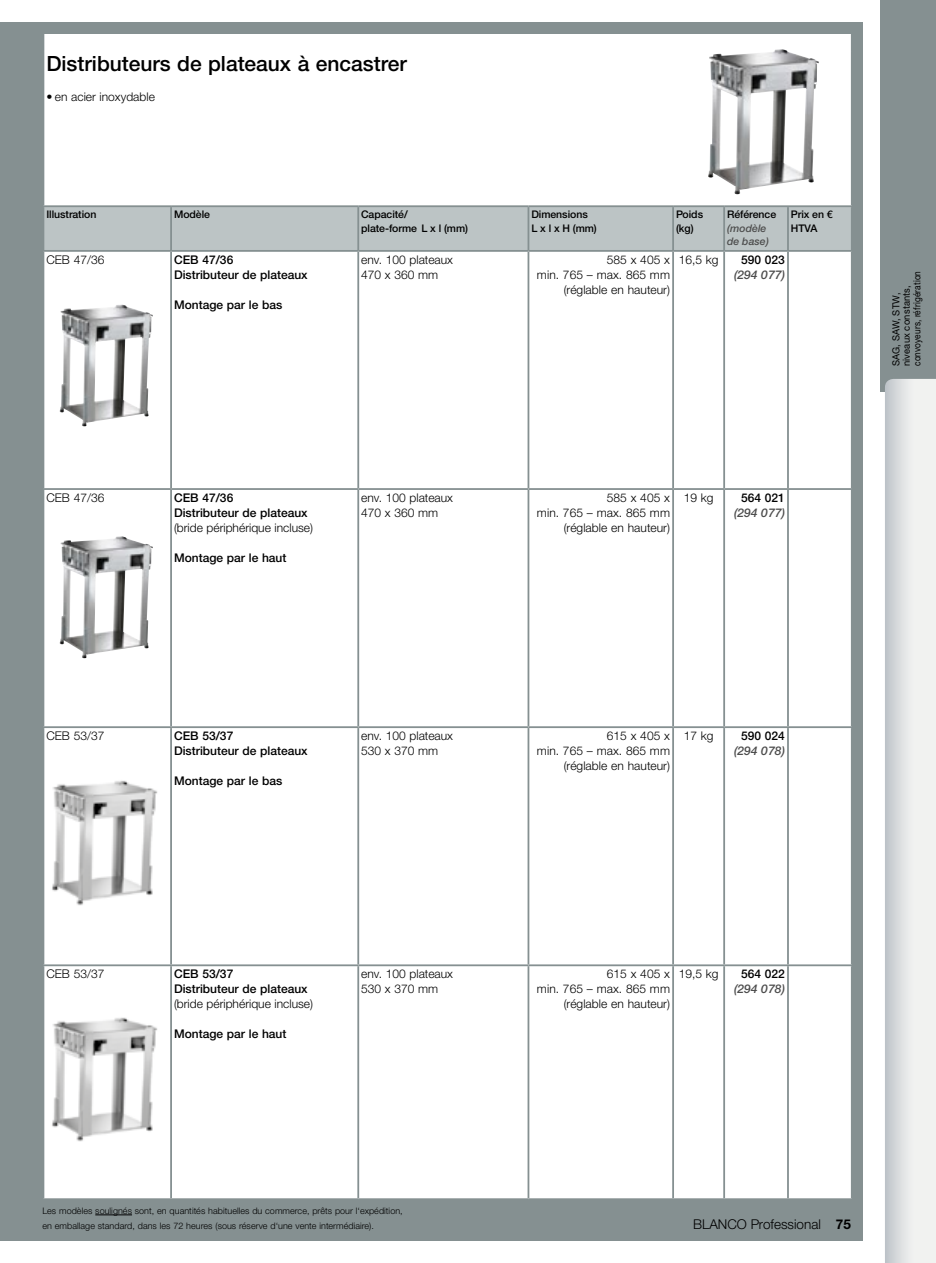
<style>
.page{position:relative;width:936px;height:1263px;background:#fff}
.page>*{position:absolute;margin:0;border:0;box-sizing:border-box;transform-origin:0 0}
.t1{font:500 21px "Helvetica Neue LTW1 G";color:#000}
.t2{font:300 13.5px "Helvetica Neue LTW1 G";color:#000}
.t3{font:300 12px/15px "Helvetica Neue LTW1 G";color:#000}
.t4{font:500 12px/15px "Helvetica Neue LTW1 G";color:#000}
.t5{font:italic 500 12px "Helvetica Neue LTW1 G";color:#4d4d4d}
.t6{font:500 10.5px/13.5px "Helvetica Neue LTW1 G";letter-spacing:-.005em;color:#000}
.t7{font:italic 500 10.5px/13.5px "Helvetica Neue LTW1 G";color:#4d4d4d}
.t8{font:9.75px/10.5px "Helvetica Neue LTW1 G";letter-spacing:.02em;color:#000;scale:.96 1}
.t9{font:300 9px/15px "Helvetica Neue LTW1 G";letter-spacing:.005em;color:#000}
.s1{font-weight:700}
</style>
<div class="page">
<div style="left:0;top:0;width:935px;height:1263px;background:#859091"></div>
<div style="left:43px;top:34px;width:808px;height:179px;background:#fff"></div>
<hr style="left:43px;top:34px;width:1px;height:179px;background:#859091">
<hr style="left:850px;top:34px;width:2px;height:179px;background:#859091">
<div style="left:44px;top:51px;width:806px;height:1147px;background:#fff"></div>
<div style="left:44px;top:207px;width:806px;height:43px;background:#bcc4c5"></div>
<hr style="left:43px;top:205px;width:128px;height:2px;background:#859091">
<hr style="left:171px;top:205px;width:187px;height:2px;background:#859091">
<hr style="left:170px;top:207px;width:2px;height:43px;background:#859091">
<hr style="left:358px;top:205px;width:170px;height:2px;background:#859091">
<hr style="left:357px;top:207px;width:2px;height:43px;background:#859091">
<hr style="left:528px;top:205px;width:145px;height:2px;background:#859091">
<hr style="left:527px;top:207px;width:2px;height:43px;background:#859091">
<hr style="left:673px;top:205px;width:51px;height:2px;background:#859091">
<hr style="left:672px;top:207px;width:2px;height:43px;background:#859091">
<hr style="left:724px;top:205px;width:64px;height:2px;background:#859091">
<hr style="left:723px;top:207px;width:2px;height:43px;background:#859091">
<hr style="left:788px;top:205px;width:64px;height:2px;background:#859091">
<hr style="left:787px;top:207px;width:1px;height:43px;background:#859091">
<hr style="left:43px;top:250px;width:128px;height:2px;background:#859091">
<hr style="left:171px;top:250px;width:187px;height:2px;background:#859091">
<hr style="left:170px;top:252px;width:2px;height:236px;background:#859091">
<hr style="left:358px;top:250px;width:170px;height:2px;background:#859091">
<hr style="left:357px;top:252px;width:2px;height:236px;background:#859091">
<hr style="left:528px;top:250px;width:145px;height:2px;background:#859091">
<hr style="left:527px;top:252px;width:2px;height:236px;background:#859091">
<hr style="left:673px;top:250px;width:51px;height:2px;background:#859091">
<hr style="left:672px;top:252px;width:2px;height:236px;background:#859091">
<hr style="left:724px;top:250px;width:64px;height:2px;background:#859091">
<hr style="left:723px;top:252px;width:2px;height:236px;background:#859091">
<hr style="left:788px;top:250px;width:64px;height:2px;background:#859091">
<hr style="left:787px;top:252px;width:1px;height:236px;background:#859091">
<hr style="left:43px;top:488px;width:128px;height:2px;background:#859091">
<hr style="left:171px;top:488px;width:187px;height:2px;background:#859091">
<hr style="left:170px;top:490px;width:2px;height:236px;background:#859091">
<hr style="left:358px;top:488px;width:170px;height:2px;background:#859091">
<hr style="left:357px;top:490px;width:2px;height:236px;background:#859091">
<hr style="left:528px;top:488px;width:145px;height:2px;background:#859091">
<hr style="left:527px;top:490px;width:2px;height:236px;background:#859091">
<hr style="left:673px;top:488px;width:51px;height:2px;background:#859091">
<hr style="left:672px;top:490px;width:2px;height:236px;background:#859091">
<hr style="left:724px;top:488px;width:64px;height:2px;background:#859091">
<hr style="left:723px;top:490px;width:2px;height:236px;background:#859091">
<hr style="left:788px;top:488px;width:64px;height:2px;background:#859091">
<hr style="left:787px;top:490px;width:1px;height:236px;background:#859091">
<hr style="left:43px;top:726px;width:128px;height:2px;background:#859091">
<hr style="left:171px;top:726px;width:187px;height:2px;background:#859091">
<hr style="left:170px;top:728px;width:2px;height:236px;background:#859091">
<hr style="left:358px;top:726px;width:170px;height:2px;background:#859091">
<hr style="left:357px;top:728px;width:2px;height:236px;background:#859091">
<hr style="left:528px;top:726px;width:145px;height:2px;background:#859091">
<hr style="left:527px;top:728px;width:2px;height:236px;background:#859091">
<hr style="left:673px;top:726px;width:51px;height:2px;background:#859091">
<hr style="left:672px;top:728px;width:2px;height:236px;background:#859091">
<hr style="left:724px;top:726px;width:64px;height:2px;background:#859091">
<hr style="left:723px;top:728px;width:2px;height:236px;background:#859091">
<hr style="left:788px;top:726px;width:64px;height:2px;background:#859091">
<hr style="left:787px;top:728px;width:1px;height:236px;background:#859091">
<hr style="left:43px;top:964px;width:128px;height:2px;background:#859091">
<hr style="left:171px;top:964px;width:187px;height:2px;background:#859091">
<hr style="left:170px;top:966px;width:2px;height:232px;background:#859091">
<hr style="left:358px;top:964px;width:170px;height:2px;background:#859091">
<hr style="left:357px;top:966px;width:2px;height:232px;background:#859091">
<hr style="left:528px;top:964px;width:145px;height:2px;background:#859091">
<hr style="left:527px;top:966px;width:2px;height:232px;background:#859091">
<hr style="left:673px;top:964px;width:51px;height:2px;background:#859091">
<hr style="left:672px;top:966px;width:2px;height:232px;background:#859091">
<hr style="left:724px;top:964px;width:64px;height:2px;background:#859091">
<hr style="left:723px;top:966px;width:2px;height:232px;background:#859091">
<hr style="left:788px;top:964px;width:64px;height:2px;background:#859091">
<hr style="left:787px;top:966px;width:1px;height:232px;background:#859091">
<div style="left:46px;top:287px;width:120px;height:151px;background:#fff"></div>
<img style="left:60px;top:304px;width:93px;height:122px">
<div style="left:46px;top:519px;width:120px;height:151px;background:#fff"></div>
<img style="left:60px;top:536px;width:93px;height:122px">
<div style="left:46px;top:769px;width:122px;height:143px;background:#fff"></div>
<img style="left:52px;top:780px;width:106px;height:126px">
<div style="left:46px;top:1005px;width:122px;height:144px;background:#fff"></div>
<img style="left:52px;top:1017px;width:106px;height:125px">
<img style="left:708px;top:49px;width:111px;height:145px">
<div style="left:863px;top:0;width:21px;height:1263px;background:#fff"></div>
<div style="left:0;top:0;width:935px;height:21px;background:#fff"></div>
<div style="left:0;top:1242px;width:935px;height:21px;background:#fff"></div>
<div style="left:880px;top:0;width:55px;height:392px;background:#859091"></div>
<svg style="left:884px;top:379px;width:51px;height:884px;background:#e3e5e5"></svg>
<hr style="left:95px;top:1214px;width:37px;height:1px;background:#000">
<hr style="left:531px;top:294px;width:139px;height:2px;background:#fff">
<hr style="left:531px;top:533px;width:139px;height:1px;background:#fff">
<hr style="left:531px;top:771px;width:139px;height:1px;background:#fff">
<hr style="left:531px;top:1009px;width:139px;height:1px;background:#fff">
<h1 class="t1" style="left:46px;top:50px;width:362px">Distributeurs de plateaux à encastrer</h1>
<p class="t3" style="left:46px;top:89px;width:110px">• en acier inoxydable</p>
<p class="t6" style="left:46px;top:208px;width:51px">Illustration</p>
<p class="t6" style="left:174px;top:208px;width:37px">Modèle</p>
<p class="t6" style="left:361px;top:208px;width:108px">Capacité/<br>plate-forme L x l (mm)</p>
<p class="t6" style="left:531px;top:208px;width:67px">Dimensions<br>L x l x H (mm)</p>
<p class="t6" style="left:676px;top:208px;width:29px">Poids (kg)</p>
<p class="t6" style="left:727px;top:208px;width:51px">Référence</p>
<p class="t7" style="left:727px;top:221px;width:43px">(modèle de base)</p>
<p class="t6" style="left:790px;top:208px;width:43px">Prix en €<br>HTVA</p>
<p class="t3" style="left:46px;top:252px;width:59px">CEB 47/36</p>
<p class="t4" style="left:174px;top:252px;width:135px">CEB 47/36<br>Distributeur de plateaux</p>
<p class="t4" style="left:174px;top:297px;width:110px">Montage par le bas</p>
<p class="t3" style="left:361px;top:252px;width:93px">env. 100 plateaux<br>470 x 360 mm</p>
<p class="t3" style="left:537px;top:252px;width:134px;text-align:right">585 x 405 x<br>min. 765 – max. 865 mm (réglable en hauteur)</p>
<p class="t3" style="left:678px;top:252px;width:41px">16,5 kg</p>
<p class="t4" style="left:741px;top:252px;width:45px">590 023</p>
<p class="t5" style="left:734px;top:267px;width:52px">(294 077)</p>
<p class="t3" style="left:46px;top:490px;width:59px">CEB 47/36</p>
<p class="t4" style="left:174px;top:490px;width:135px">CEB 47/36<br>Distributeur de plateaux</p>
<p class="t3" style="left:174px;top:520px;width:140px">(bride périphérique incluse)</p>
<p class="t4" style="left:174px;top:550px;width:114px">Montage par le haut</p>
<p class="t3" style="left:361px;top:490px;width:93px">env. 100 plateaux<br>470 x 360 mm</p>
<p class="t3" style="left:537px;top:490px;width:134px;text-align:right">585 x 405 x<br>min. 765 – max. 865 mm (réglable en hauteur)</p>
<p class="t3" style="left:683px;top:490px;width:31px">19 kg</p>
<p class="t4" style="left:741px;top:490px;width:45px">564 021</p>
<p class="t5" style="left:734px;top:506px;width:52px">(294 077)</p>
<p class="t8" style="left:890px;top:366px;width:101px;rotate:-90deg">SAG, SAW, STW, niveaux constants, convoyeurs, réfrigération</p>
<p class="t3" style="left:46px;top:728px;width:59px">CEB 53/37</p>
<p class="t4" style="left:174px;top:728px;width:135px">CEB 53/37<br>Distributeur de plateaux</p>
<p class="t4" style="left:174px;top:773px;width:110px">Montage par le bas</p>
<p class="t3" style="left:361px;top:728px;width:93px">env. 100 plateaux<br>530 x 370 mm</p>
<p class="t3" style="left:537px;top:728px;width:134px;text-align:right">615 x 405 x<br>min. 765 – max. 865 mm (réglable en hauteur)</p>
<p class="t3" style="left:683px;top:728px;width:31px">17 kg</p>
<p class="t4" style="left:741px;top:728px;width:45px">590 024</p>
<p class="t5" style="left:734px;top:744px;width:52px">(294 078)</p>
<p class="t3" style="left:46px;top:966px;width:59px">CEB 53/37</p>
<p class="t4" style="left:174px;top:967px;width:135px">CEB 53/37<br>Distributeur de plateaux</p>
<p class="t3" style="left:174px;top:996px;width:140px">(bride périphérique incluse)</p>
<p class="t4" style="left:174px;top:1027px;width:114px">Montage par le haut</p>
<p class="t3" style="left:361px;top:966px;width:93px">env. 100 plateaux<br>530 x 370 mm</p>
<p class="t3" style="left:537px;top:966px;width:134px;text-align:right">615 x 405 x<br>min. 765 – max. 865 mm (réglable en hauteur)</p>
<p class="t3" style="left:678px;top:966px;width:41px">19,5 kg</p>
<p class="t4" style="left:741px;top:967px;width:45px">564 022</p>
<p class="t5" style="left:734px;top:982px;width:52px">(294 078)</p>
<p class="t9" style="left:43px;top:1203px;width:362px">Les modèles soulignés sont, en quantités habituelles du commerce, prêts pour l‘expédition, en emballage standard, dans les 72 heures (sous réserve d‘une vente intermédiaire).</p>
<p class="t2" style="left:693px;top:1216px;width:159px">BLANCO Professional <span class="s1">75</span></p>
</div>
